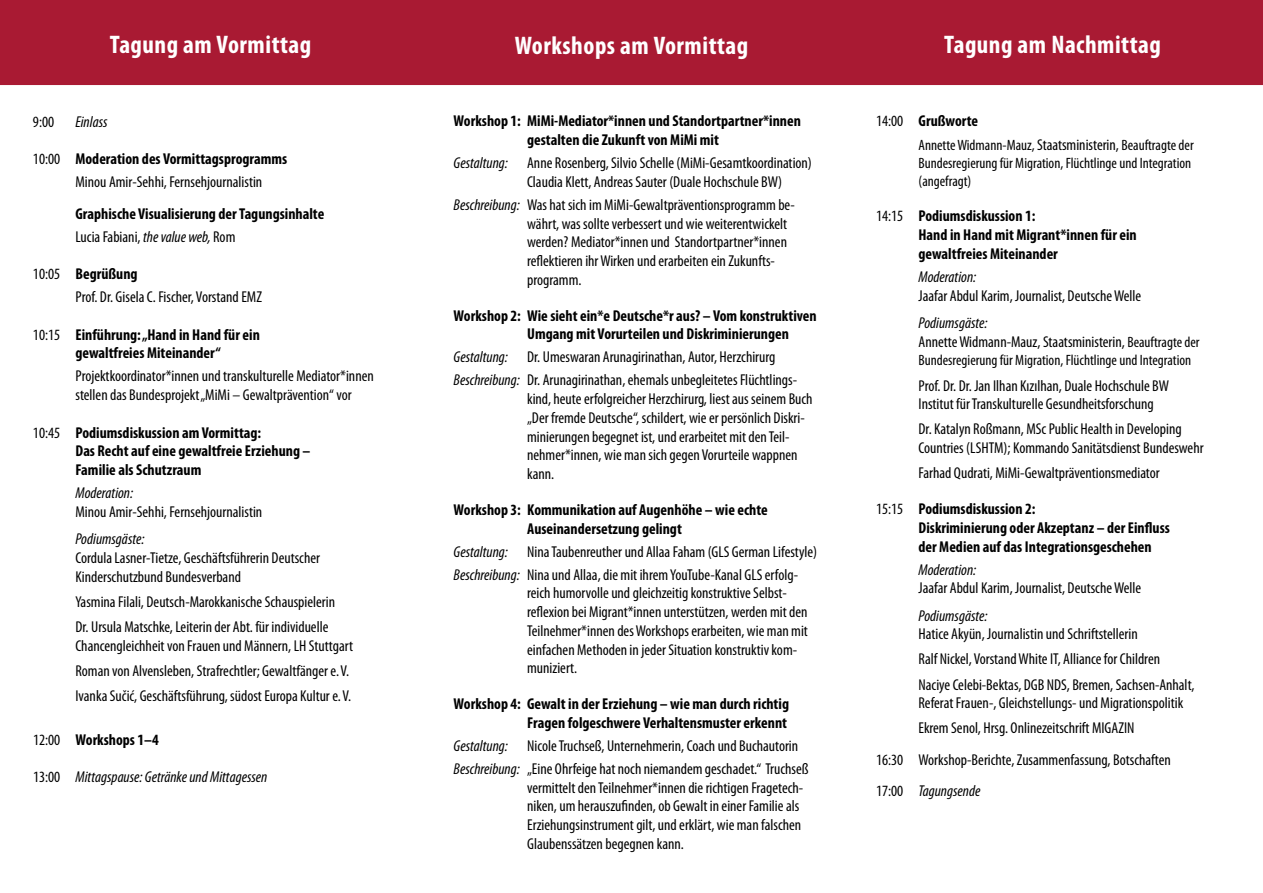
<style>
.page{position:relative;width:1263px;height:893px;background:#fff}
.page>*{position:absolute;margin:0;border:0;box-sizing:border-box;transform-origin:0 0}
.t1{font:700 condensed 25.5px "Myriad Pro";letter-spacing:.02em;color:#fff}
.t2{font:condensed 15.75px/18.8px "Myriad Pro";color:#000}
.t3{font:700 condensed 15.75px/18.8px "Myriad Pro";color:#000}
.t4{font:italic condensed 15.75px "Myriad Pro";color:#000}
.t5{font:condensed 15px/18px "Myriad Pro";color:#000}
.s1{font-weight:700}
.s2{font-weight:400}
.s3{font-weight:400;font-style:italic}
.s4{font-style:normal}
.s5{font-style:italic}
.s6{font-size:15.75px}
.s7{font-size:15px}
</style>
<div class="page">
<div style="left:0;top:0;width:1263px;height:85px;background:#a91a33"></div>
<h1 class="t1" style="left:110px;top:29px;width:203px">Tagung am Vormittag</h1>
<h1 class="t1" style="left:515px;top:30px;width:235px">Workshops am Vormittag</h1>
<h1 class="t1" style="left:944px;top:29px;width:218px">Tagung am Nachmittag</h1>
<p class="t2" style="left:33px;top:112px;width:23px">9:00</p>
<p class="t4" style="left:75px;top:112px;width:34px">Einlass</p>
<p class="t2" style="left:75px;top:147px;width:213px;line-height:23px;text-indent:-43px">10:00 <span class="s1">Moderation des Vormittagsprogramms<br></span>Minou Amir-Sehhi, Fernsehjournalistin</p>
<p class="t3" style="left:75px;top:202px;width:250px;line-height:23px">Graphische Visualisierung der Tagungsinhalte<br><span class="s2">Lucia Fabiani,</span> <span class="s3">the value web,</span> <span class="s2">Rom</span></p>
<p class="t2" style="left:75px;top:262px;width:188px;line-height:23px;text-indent:-43px">10:05 <span class="s1">Begrüßung<br></span>Prof. Dr. Gisela C. Fischer, Vorstand EMZ</p>
<p class="t3" style="left:33px;top:325px;width:228px;text-align:center"><span class="s2">10:15</span> Einführung: „Hand in Hand für ein gewaltfreies Miteinander“</p>
<p class="t2" style="left:75px;top:367px;width:300px">Projektkoordinator*innen und transkulturelle Mediator*innen stellen das Bundesprojekt „MiMi – Gewaltprävention“ vor</p>
<p class="t3" style="left:75px;top:423px;width:236px;text-indent:-43px"><span class="s2">10:45</span> Podiumsdiskussion am Vormittag:<br>Das Recht auf eine gewaltfreie Erziehung –<br>Familie als Schutzraum</p>
<p class="t4" style="left:75px;top:483px;width:59px">Moderation:</p>
<p class="t2" style="left:75px;top:502px;width:188px">Minou Amir-Sehhi, Fernsehjournalistin</p>
<p class="t4" style="left:75px;top:529px;width:70px">Podiumsgäste:</p>
<p class="t2" style="left:75px;top:548px;width:246px">Cordula Lasner-Tietze, Geschäftsführerin Deutscher<br>Kinderschutzbund Bundesverband</p>
<p class="t2" style="left:75px;top:589px;width:261px;line-height:25px">Yasmina Filali, Deutsch-Marokkanische Schauspielerin<br>Dr. Ursula Matschke, Leiterin der Abt. für individuelle</p>
<p class="t2" style="left:75px;top:633px;width:279px;line-height:25px">Chancengleichheit von Frauen und Männern, LH Stuttgart<br>Roman von Alvensleben, Strafrechtler; Gewaltfänger e.V.<br>Ivanka Sučić, Geschäftsführung, südost Europa Kultur e.V.</p>
<p class="t3" style="left:33px;top:730px;width:127px"><span class="s2">12:00</span> Workshops 1–4</p>
<p class="t4" style="left:33px;top:767px;width:236px"><span class="s4">13:00</span> Mittagspause: Getränke und Mittagessen</p>
<p class="t3" style="left:454px;top:112px;width:349px;text-align:center">Workshop 1: MiMi-Mediator*innen und Standortpartner*innen gestalten die Zukunft von MiMi mit</p>
<p class="t2" style="left:527px;top:153px;width:286px;text-indent:-74px"><span class="s5">Gestaltung:</span> Anne Rosenberg, Silvio Schelle (MiMi-Gesamtkoordination)<br>Claudia Klett, Andreas Sauter (Duale Hochschule BW)</p>
<p class="t2" style="left:527px;top:195px;width:269px;text-indent:-74px"><span class="s5">Beschreibung:</span> Was hat sich im MiMi-Gewaltpräventionsprogramm be&shy;währt, was sollte verbessert und wie weiterentwickelt werden? Mediator*innen und Standortpartner*innen reflektieren ihr Wirken und erarbeiten ein Zukunfts&shy;programm.</p>
<p class="t3" style="left:527px;top:306px;width:291px;text-indent:-74px">Workshop 2: Wie sieht ein*e Deutsche*r aus? – Vom konstruktiven<br>Umgang mit Vorurteilen und Diskriminierungen</p>
<p class="t2" style="left:454px;top:346px;width:345px;line-height:23px"><span class="s5">Gestaltung:</span> Dr. Umeswaran Arunagirinathan, Autor, Herzchirurg<br><span class="s5">Beschreibung:</span> Dr. Arunagirinathan, ehemals unbegleitetes Flüchtlings-</p>
<p class="t2" style="left:527px;top:389px;width:287px">kind, heute erfolgreicher Herzchirurg, liest aus seinem Buch „Der fremde Deutsche“, schildert, wie er persönlich Diskri&shy;minierungen begegnet ist, und erarbeitet mit den Teil&shy;nehmer*innen, wie man sich gegen Vorurteile wappnen kann.</p>
<p class="t3" style="left:527px;top:500px;width:242px;text-indent:-74px">Workshop 3: Kommunikation auf Augenhöhe – wie echte<br>Auseinandersetzung gelingt</p>
<p class="t2" style="left:454px;top:540px;width:365px;line-height:23px"><span class="s5">Gestaltung:</span> Nina Taubenreuther und Allaa Faham (GLS German Lifestyle)<br><span class="s5">Beschreibung:</span> Nina und Allaa, die mit ihrem YouTube-Kanal GLS erfolg-</p>
<p class="t2" style="left:527px;top:584px;width:282px">reich humorvolle und gleichzeitig konstruktive Selbst&shy;reflexion bei Migrant*innen unterstützen, werden mit den Teilnehmer*innen des Workshops erarbeiten, wie man mit einfachen Methoden in jeder Situation konstruktiv kom&shy;muniziert.</p>
<p class="t3" style="left:454px;top:694px;width:337px;text-align:right">Workshop 4: Gewalt in der Erziehung – wie man durch richtig<br>Fragen folgeschwere Verhaltensmuster erkennt</p>
<p class="t2" style="left:454px;top:734px;width:356px;line-height:23px"><span class="s5">Gestaltung:</span> Nicole Truchseß, Unternehmerin, Coach und Buchautorin<br><span class="s5">Beschreibung:</span> „Eine Ohrfeige hat noch niemandem geschadet.“ Truchseß</p>
<p class="t2" style="left:527px;top:778px;width:278px">vermittelt den Teilnehmer*innen die richtigen Fragetech&shy;niken, um herauszufinden, ob Gewalt in einer Familie als Erziehungsinstrument gilt, und erklärt, wie man falschen Glaubenssätzen begegnen kann.</p>
<p class="t3" style="left:876px;top:111px;width:104px"><span class="s2">14:00</span> Grußworte</p>
<p class="t5" style="left:918px;top:135px;width:277px">Annette Widmann-Mauz, <span class="s6">Staatsministerin,</span> Beauftragte der<br>Bundesregierung für Migration, Flüchtlinge und Integration (angefragt)</p>
<p class="t3" style="left:918px;top:206px;width:220px;text-indent:-43px"><span class="s2">14:15</span> Podiumsdiskussion 1:<br>Hand in Hand mit Migrant*innen für ein gewaltfreies Miteinander</p>
<p class="t4" style="left:918px;top:267px;width:59px">Moderation:</p>
<p class="t2" style="left:918px;top:286px;width:224px">Jaafar Abdul Karim, Journalist, Deutsche Welle</p>
<p class="t2" style="left:918px;top:313px;width:283px"><span class="s5">Podiumsgäste:<br></span>Annette Widmann-Mauz, Staatsministerin, <span class="s7">Beauftragte der</span></p>
<p class="t5" style="left:918px;top:351px;width:274px">Bundesregierung für Migration, Flüchtlinge und Integration</p>
<p class="t2" style="left:918px;top:376px;width:252px">Prof. Dr. Dr. Jan Ilhan Kızılhan, Duale Hochschule BW<br>Institut für Transkulturelle Gesundheitsforschung</p>
<p class="t2" style="left:918px;top:420px;width:287px">Dr. Katalyn Roßmann, MSc Public Health in Developing<br>Countries (LSHTM); Kommando Sanitätsdienst Bundeswehr</p>
<p class="t2" style="left:918px;top:463px;width:243px">Farhad Qudrati, MiMi-Gewaltpräventionsmediator</p>
<p class="t3" style="left:918px;top:499px;width:253px;text-indent:-43px"><span class="s2">15:15</span> Podiumsdiskussion 2:<br>Diskriminierung oder Akzeptanz – der Einfluss der Medien auf das Integrationsgeschehen</p>
<p class="t4" style="left:918px;top:560px;width:59px">Moderation:</p>
<p class="t2" style="left:918px;top:578px;width:224px">Jaafar Abdul Karim, Journalist, Deutsche Welle</p>
<p class="t4" style="left:918px;top:606px;width:70px">Podiumsgäste:</p>
<p class="t2" style="left:918px;top:621px;width:277px;line-height:25px">Hatice Akyün, Journalistin und Schriftstellerin<br>Ralf Nickel, Vorstand White IT, Alliance for Children<br>Naciye Celebi-Bektas, DGB NDS, Bremen, Sachsen-Anhalt,</p>
<p class="t2" style="left:918px;top:690px;width:266px;line-height:25px">Referat Frauen-, Gleichstellungs- und Migrationspolitik<br>Ekrem Senol, Hrsg. Onlinezeitschrift MIGAZIN</p>
<p class="t2" style="left:876px;top:744px;width:296px;line-height:31.5px">16:30 Workshop-Berichte, Zusammenfassung, Botschaften<br>17:00 <span class="s5">Tagungsende</span></p>
</div>
